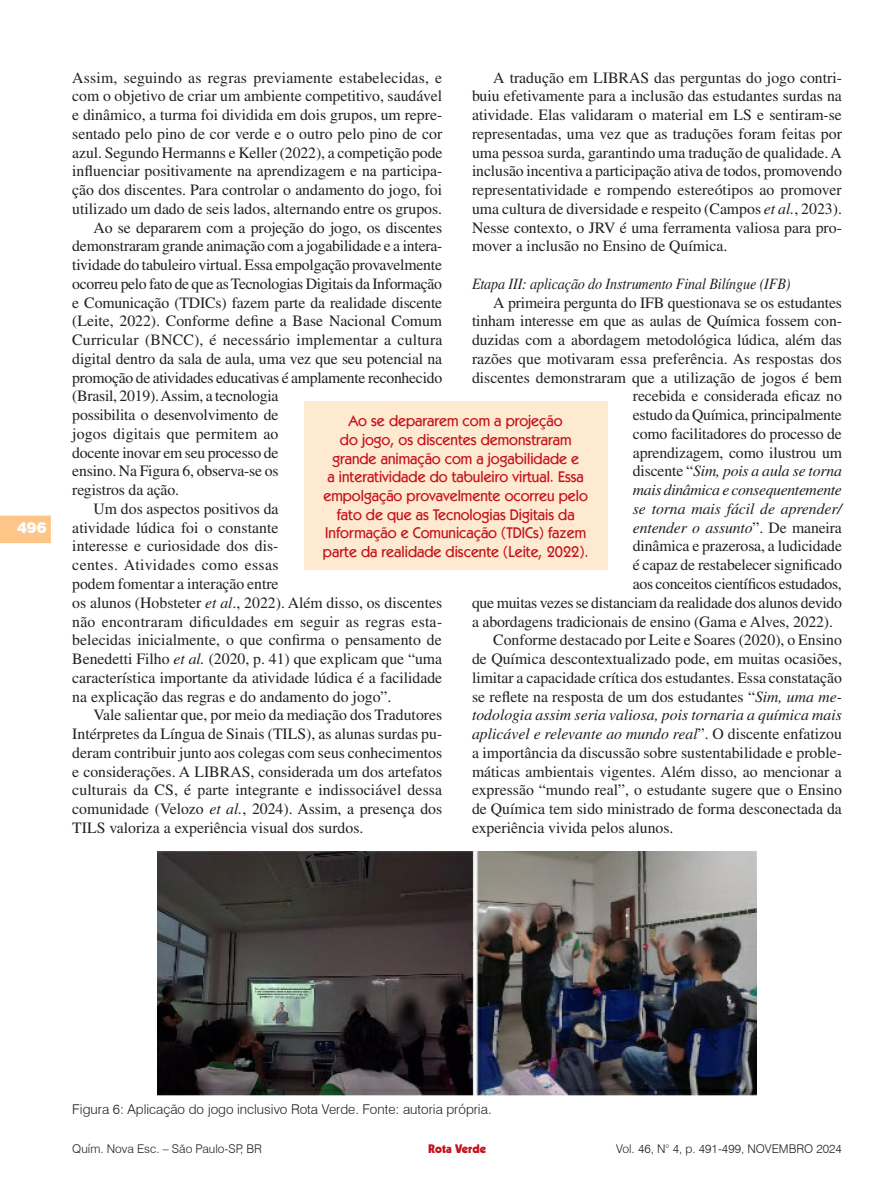
<style>
.page{position:relative;width:893px;height:1191px;background:#fff}
.page>*{position:absolute;margin:0;border:0;box-sizing:border-box;transform-origin:0 0}
.t1{font:15.75px/18.8px "Times LT Std";letter-spacing:-.01em;color:#231f20;text-align:justify}
.Sub_sub_seção{font:italic 15.75px "Times LT Std";letter-spacing:-.01em;color:#231f20}
.Sub_sub_seção-2{font:italic 15.75px "Times LT Std";letter-spacing:-.01em;color:#231f20;scale:.9 1}
.Olho{font:500 15.6px/18.6px "Kabel IT Cby BT";color:#c4121a;text-align:center}
.t2{font:900 15px "Swiss 721 BT";color:#fff}
.Figura{font:300 13.5px "Swiss 721 BT";color:#231f20}
.t3{font:300 12px "Swiss 721 BT";color:#231f20}
.t4{font:900 12px "Kabel LT Std";color:#c4121a}
.s1{font-style:italic}
.s2{font-style:normal}
</style>
<div class="page">
<svg style="left:0;top:515px;width:51px;height:28px"></svg>
<div style="left:304px;top:401px;width:303px;height:169px;background:#fee9d1"></div>
<img style="left:157px;top:852px;width:600px;height:243px">
<p class="t2" style="left:17px;top:518px;width:31px">496</p>
<p class="t1" style="left:72px;top:68px;width:372px">Assim, seguindo as regras previamente estabelecidas, e com o objetivo de criar um ambiente competitivo, saudável e dinâmico, a turma foi dividida em dois grupos, um repre&shy;sentado pelo pino de cor verde e o outro pelo pino de cor azul. Segundo Hermanns e Keller (2022), a competição pode influenciar positivamente na aprendizagem e na participa&shy;ção dos discentes. Para controlar o andamento do jogo, foi utilizado um dado de seis lados, alternando entre os grupos.</p>
<p class="t1" style="left:72px;top:218px;width:372px;text-align:left;text-indent:21px">Ao se depararem com a projeção do jogo, os discentes demonstraram grande animação com a jogabilidade e a intera&shy;tividade do tabuleiro virtual. Essa empolgação provavelmente ocorreu pelo fato de que as Tecnologias Digitais da Informação e Comunicação (TDICs) fazem parte da realidade discente (Leite, 2022). Conforme define a Base Nacional Comum Curricular (BNCC), é necessário implementar a cultura digital dentro da sala de aula, uma vez que seu potencial na promoção de atividades educativas é amplamente reconhecido (Brasil, 2019). Assim, a tecnologia<br>possibilita o desenvolvimento de<br>jogos digitais que permitem ao<br>docente inovar em seu processo de<br>ensino. Na Figura 6, observa-se os<br>registros da ação.</p>
<p class="t1" style="left:72px;top:499px;width:371px;text-align:left;text-indent:21px">Um dos aspectos positivos da<br>atividade lúdica foi o constante<br>interesse e curiosidade dos dis-<br>centes. Atividades como essas<br>podem fomentar a interação entre<br>os alunos (Hobsteter <span class="s1">et al</span>., 2022). Além disso, os discentes não encontraram dificuldades em seguir as regras esta&shy;belecidas inicialmente, o que confirma o pensamento de Benedetti Filho <span class="s1">et al.</span> (2020, p. 41) que explicam que “uma característica importante da atividade lúdica é a facilidade na explicação das regras e do andamento do jogo”.</p>
<p class="t1" style="left:72px;top:705px;width:371px;text-indent:21px">Vale salientar que, por meio da mediação dos Tradutores Intérpretes da Língua de Sinais (TILS), as alunas surdas pu&shy;deram contribuir junto aos colegas com seus conhecimentos e considerações. A LIBRAS, considerada um dos artefatos culturais da CS, é parte integrante e indissociável dessa comunidade (Velozo <span class="s1">et al.</span>, 2024). Assim, a presença dos TILS valoriza a experiência visual dos surdos.</p>
<p class="t1" style="left:472px;top:68px;width:371px;text-indent:21px">A tradução em LIBRAS das perguntas do jogo contri&shy;buiu efetivamente para a inclusão das estudantes surdas na atividade. Elas validaram o material em LS e sentiram-se representadas, uma vez que as traduções foram feitas por uma pessoa surda, garantindo uma tradução de qualidade. A inclusão incentiva a participação ativa de todos, promovendo representatividade e rompendo estereótipos ao promover uma cultura de diversidade e respeito (Campos <span class="s1">et al.</span>, 2023).<br>Nesse contexto, o JRV é uma ferramenta valiosa para pro&shy;mover a inclusão no Ensino de Química.</p>
<p class="Sub_sub_seção-2" style="left:472px;top:275px;width:355px">Etapa III: aplicação do Instrumento Final Bilíngue (IFB)</p>
<p class="t1" style="left:493px;top:293px;width:350px">A primeira pergunta do IFB questionava se os estudantes</p>
<p class="t1" style="left:472px;top:312px;width:371px">tinham interesse em que as aulas de Química fossem con-</p>
<p class="t1" style="left:472px;top:330px;width:372px">duzidas com a abordagem metodológica lúdica, além das</p>
<p class="t1" style="left:472px;top:349px;width:371px">razões que motivaram essa preferência. As respostas dos</p>
<p class="t1" style="left:472px;top:368px;width:371px">discentes demonstraram que a utilização de jogos é bem</p>
<p class="t1" style="left:633px;top:387px;width:211px">recebida e considerada eficaz no</p>
<p class="t1" style="left:633px;top:405px;width:210px">estudo da Química, principalmente</p>
<p class="t1" style="left:633px;top:424px;width:211px">como facilitadores do processo de</p>
<p class="t1" style="left:633px;top:443px;width:211px">aprendizagem, como ilustrou um</p>
<p class="Sub_sub_seção" style="left:633px;top:462px;width:211px"><span class="s2">discente “</span>Sim, pois a aula se torna</p>
<p class="Sub_sub_seção" style="left:633px;top:481px;width:210px">mais dinâmica e consequentemente</p>
<p class="Sub_sub_seção" style="left:633px;top:500px;width:210px">se torna mais fácil de aprender/</p>
<p class="Sub_sub_seção" style="left:633px;top:519px;width:211px">entender o assunto<span class="s2">”. De maneira</span></p>
<p class="t1" style="left:633px;top:537px;width:211px">dinâmica e prazerosa, a ludicidade</p>
<p class="t1" style="left:633px;top:555px;width:211px">é capaz de restabelecer significado</p>
<p class="t1" style="left:633px;top:574px;width:210px">aos conceitos científicos estudados,</p>
<p class="t1" style="left:472px;top:593px;width:372px">que muitas vezes se distanciam da realidade dos alunos devido</p>
<p class="t1" style="left:472px;top:612px;width:362px">a abordagens tradicionais de ensino (Gama e Alves, 2022).</p>
<p class="t1" style="left:472px;top:630px;width:371px;text-indent:21px">Conforme destacado por Leite e Soares (2020), o Ensino de Química descontextualizado pode, em muitas ocasiões, limitar a capacidade crítica dos estudantes. Essa constatação se reflete na resposta de um dos estudantes “<span class="s1">Sim, uma me&shy;todologia assim seria valiosa, pois tornaria a química mais aplicável e relevante ao mundo real</span>”. O discente enfatizou a importância da discussão sobre sustentabilidade e proble&shy;máticas ambientais vigentes. Além disso, ao mencionar a expressão “mundo real”, o estudante sugere que o Ensino de Química tem sido ministrado de forma desconectada da experiência vivida pelos alunos.</p>
<p class="Olho" style="left:323px;top:411px;width:267px">Ao se depararem com a projeção<br>do jogo, os discentes demonstraram grande animação com a jogabilidade e<br>a interatividade do tabuleiro virtual. Essa empolgação provavelmente ocorreu pelo fato de que as Tecnologias Digitais da Informação e Comunicação (TDICs) fazem parte da realidade discente (Leite, 2022).</p>
<p class="Figura" style="left:72px;top:1101px;width:421px">Figura 6: Aplicação do jogo inclusivo Rota Verde. Fonte: autoria própria.</p>
<p class="t3" style="left:72px;top:1141px;width:191px">Quím. Nova Esc. – São Paulo-SP, BR</p>
<p class="t3" style="left:616px;top:1141px;width:227px">Vol. 46, N° 4, p. 491-499, NOVEMBRO 2024</p>
<p class="t4" style="left:428px;top:1141px;width:59px">Rota Verde</p>
</div>
